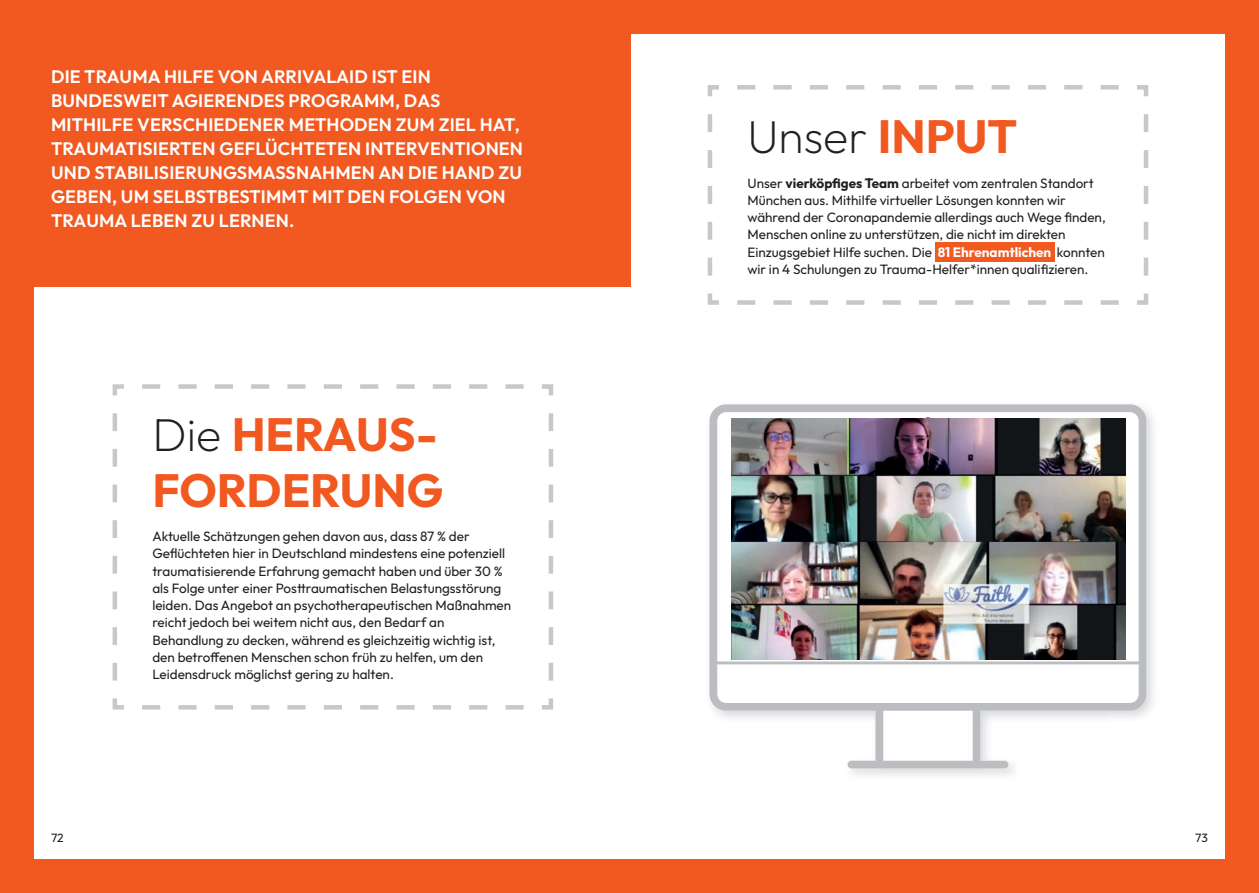
<style>
.page{position:relative;width:1259px;height:893px;background:#f15921}
.page>*{position:absolute;margin:0;border:0;box-sizing:border-box;transform-origin:0 0}
.t1{font:700 46.5px/55.8px "Outfit";color:#f15921}
.t2{font:200 46.5px "Outfit";color:#231f20}
.t3{font:600 18px/24px "Outfit";letter-spacing:.01em;color:#fff}
.t4{font:13.5px/17.2px "Outfit";color:#231f20}
.t5{font:12px "Outfit";color:#231f20}
.s1{font-weight:200;color:#231f20}
.s2{font-weight:700;color:#f15921}
.s3{font-weight:700}
.s4{font-weight:700;color:#fff}
</style>
<div class="page">
<div style="left:34px;top:34px;width:1191px;height:825px;background:#fff"></div>
<div style="left:25px;top:27px;width:605px;height:260px;background:#f15921"></div>
<svg style="left:112px;top:384px;width:442px;height:326px"></svg>
<svg style="left:707px;top:85px;width:442px;height:220px"></svg>
<div style="left:935px;top:242px;width:119px;height:19px;background:#f15921"></div>
<img style="left:850px;top:411px;width:303px;height:364px">
<svg style="left:709px;top:404px;width:437px;height:364px"></svg>
<img style="left:731px;top:418px;width:394px;height:241px">
<p class="t3" style="left:51px;top:64px;width:473px">DIE TRAUMA HILFE VON ARRIVALAID IST EIN BUNDESWEIT AGIERENDES PROGRAMM, DAS MITHILFE VERSCHIEDENER METHODEN ZUM ZIEL HAT, TRAUMATISIERTEN GEFLÜCHTETEN INTERVENTIONEN UND STABILISIERUNGSMASSNAHMEN AN DIE HAND ZU GEBEN, UM SELBSTBESTIMMT MIT DEN FOLGEN VON TRAUMA LEBEN ZU LERNEN.</p>
<h1 class="t1" style="left:152px;top:406px;width:292px"><span class="s1">Die</span> HerAuS-<br>FORDERUNG</h1>
<p class="t4" style="left:152px;top:528px;width:360px">Aktuelle Schätzungen gehen davon aus, dass 87 % der Geflüchteten hier in Deutschland mindestens eine potenziell traumatisierende Erfahrung gemacht haben und über 30 % als Folge unter einer Posttraumatischen Belastungsstörung leiden. Das Angebot an psychotherapeutischen Maßnahmen reicht jedoch bei weitem nicht aus, den Bedarf an Behandlung zu decken, während es gleichzeitig wichtig ist, den betroffenen Menschen schon früh zu helfen, um den Leidensdruck möglichst gering zu halten.</p>
<h1 class="t2" style="left:747px;top:110px;width:271px">Unser <span class="s2">INPUT</span></h1>
<p class="t4" style="left:747px;top:174px;width:360px">Unser <span class="s3">vierköpfiges Team</span> arbeitet vom zentralen Standort München aus. Mithilfe virtueller Lösungen konnten wir während der Coronapandemie allerdings auch Wege finden, Menschen online zu unterstützen, die nicht im direkten Einzugsgebiet Hilfe suchen. Die <span class="s4">81 Ehrenamtlichen</span> konnten wir in 4 Schulungen zu Trauma-Helfer*innen qualifizieren.</p>
<p class="t5" style="left:51px;top:831px;width:14px">72</p>
<p class="t5" style="left:1195px;top:831px;width:14px">73</p>
</div>
